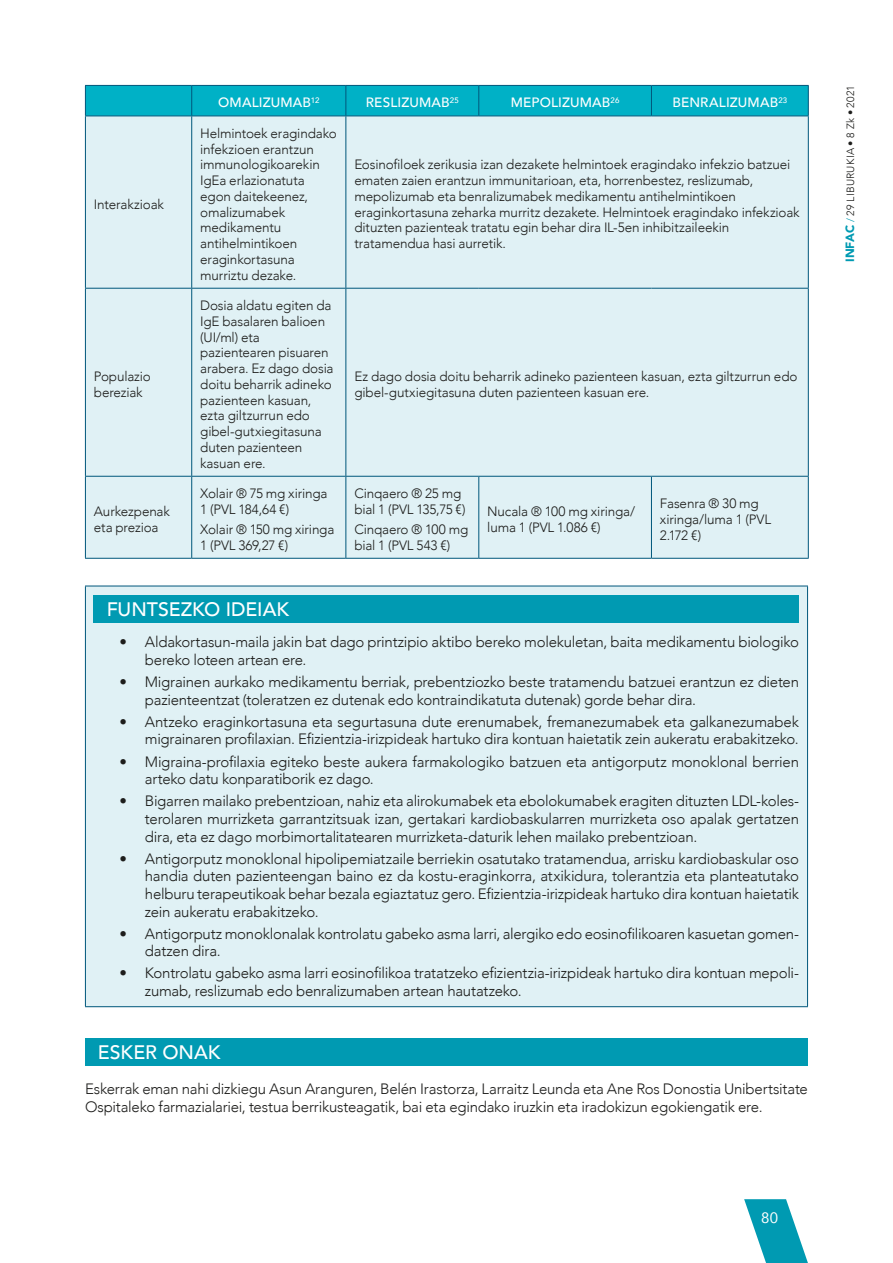
<style>
.page{position:relative;width:893px;height:1263px;background:#fff}
.page>*{position:absolute;margin:0;border:0;box-sizing:border-box;transform-origin:0 0}
.Titulo1{font:500 19.5px "Avenir";color:#fff}
.Texto_general{font:300 15px/17.7px "Avenir";letter-spacing:-.015em;color:#1d1d1b}
.t1{font:15px "Avenir";color:#fff}
.TABLA_texto{font:300 13.5px/15.8px "Avenir";letter-spacing:-.01em;color:#1d1d1b}
.TABLA_cabecera{font:500 13.5px "Avenir";letter-spacing:.015em;color:#fff}
.t2{font:300 10.5px "Avenir";letter-spacing:.02em;color:#1d1d1b}
.s1{font-weight:900;font-size:12px;color:#009ab2}
.s2{color:#009ab2}
</style>
<div class="page">
<div style="left:85px;top:1038px;width:723px;height:27px;background:#009ab2"></div>
<div style="left:86px;top:86px;width:722px;height:30px;background:#00b1c6"></div>
<div style="left:86px;top:117px;width:722px;height:441px;background:#e0f1f5"></div>
<hr style="left:191px;top:86px;width:1px;height:30px;background:#00577b">
<hr style="left:345px;top:86px;width:1px;height:30px;background:#00577b">
<hr style="left:478px;top:86px;width:1px;height:30px;background:#00577b">
<hr style="left:651px;top:86px;width:1px;height:30px;background:#00577b">
<hr style="left:191px;top:116px;width:1px;height:172px;background:#00577b">
<hr style="left:345px;top:116px;width:1px;height:172px;background:#00577b">
<hr style="left:85px;top:288px;width:107px;height:1px;background:#00577b">
<hr style="left:192px;top:288px;width:154px;height:1px;background:#00577b">
<hr style="left:191px;top:289px;width:1px;height:187px;background:#00577b">
<hr style="left:346px;top:288px;width:133px;height:1px;background:#00577b">
<hr style="left:345px;top:289px;width:1px;height:187px;background:#00577b">
<hr style="left:479px;top:288px;width:172px;height:1px;background:#00577b">
<hr style="left:651px;top:288px;width:158px;height:1px;background:#00577b">
<hr style="left:85px;top:476px;width:107px;height:1px;background:#00577b">
<hr style="left:192px;top:476px;width:154px;height:1px;background:#00577b">
<hr style="left:191px;top:477px;width:1px;height:81px;background:#00577b">
<hr style="left:346px;top:476px;width:133px;height:1px;background:#00577b">
<hr style="left:345px;top:477px;width:1px;height:81px;background:#00577b">
<hr style="left:479px;top:476px;width:172px;height:1px;background:#00577b">
<hr style="left:478px;top:477px;width:1px;height:81px;background:#00577b">
<hr style="left:651px;top:476px;width:158px;height:1px;background:#00577b">
<hr style="left:651px;top:477px;width:1px;height:81px;background:#00577b">
<hr style="left:85px;top:116px;width:1px;height:172px;background:#00577b">
<hr style="left:808px;top:116px;width:1px;height:172px;background:#00577b">
<hr style="left:85px;top:289px;width:1px;height:187px;background:#00577b">
<hr style="left:808px;top:289px;width:1px;height:187px;background:#00577b">
<hr style="left:85px;top:477px;width:1px;height:81px;background:#00577b">
<hr style="left:808px;top:477px;width:1px;height:81px;background:#00577b">
<hr style="left:85px;top:558px;width:107px;height:1px;background:#00577b">
<hr style="left:192px;top:558px;width:154px;height:1px;background:#00577b">
<hr style="left:346px;top:558px;width:133px;height:1px;background:#00577b">
<hr style="left:479px;top:558px;width:172px;height:1px;background:#00577b">
<hr style="left:651px;top:558px;width:158px;height:1px;background:#00577b">
<hr style="left:85px;top:85px;width:107px;height:1px;background:#00577b">
<hr style="left:85px;top:86px;width:1px;height:30px;background:#00577b">
<hr style="left:192px;top:85px;width:154px;height:1px;background:#00577b">
<hr style="left:346px;top:85px;width:133px;height:1px;background:#00577b">
<hr style="left:479px;top:85px;width:172px;height:1px;background:#00577b">
<hr style="left:651px;top:85px;width:158px;height:1px;background:#00577b">
<hr style="left:808px;top:86px;width:1px;height:30px;background:#00577b">
<hr style="left:85px;top:116px;width:107px;height:1px;background:#00577b">
<hr style="left:192px;top:116px;width:154px;height:1px;background:#00577b">
<hr style="left:346px;top:116px;width:133px;height:1px;background:#00577b">
<hr style="left:479px;top:116px;width:172px;height:1px;background:#00577b">
<hr style="left:651px;top:116px;width:158px;height:1px;background:#00577b">
<div style="left:85px;top:586px;width:722px;height:421px;background:#e0f1f5"></div>
<hr style="left:85px;top:586px;width:723px;height:1px;background:#00577b">
<hr style="left:85px;top:586px;width:1px;height:420px;background:#00577b">
<hr style="left:807px;top:586px;width:1px;height:420px;background:#00577b">
<hr style="left:85px;top:1006px;width:723px;height:1px;background:#00577b">
<div style="left:94px;top:595px;width:705px;height:28px;background:#009ab2"></div>
<svg style="left:744px;top:1199px;width:64px;height:64px"></svg>
<p class="TABLA_texto" style="left:94px;top:196px;width:72px">Interakzioak</p>
<p class="TABLA_texto" style="left:94px;top:369px;width:58px">Populazio bereziak</p>
<p class="TABLA_texto" style="left:94px;top:504px;width:78px">Aurkezpenak eta prezioa</p>
<p class="TABLA_cabecera" style="left:218px;top:91px;width:103px">OMALIZUMAB<sup>12</sup></p>
<p class="TABLA_cabecera" style="left:366px;top:91px;width:95px">RESLIZUMAB<sup>25</sup></p>
<p class="TABLA_cabecera" style="left:511px;top:91px;width:110px">MEPOLIZUMAB<sup>26</sup></p>
<p class="TABLA_cabecera" style="left:672px;top:91px;width:116px">BENRALIZUMAB<sup>23</sup></p>
<p class="TABLA_texto" style="left:200px;top:125px;width:138px">Helmintoek eragindako infekzioen erantzun immunologikoarekin<br>IgEa erlazionatuta egon daitekeenez, omalizumabek medikamentu antihelmintikoen eraginkortasuna murriztu dezake.</p>
<p class="TABLA_texto" style="left:200px;top:298px;width:135px">Dosia aldatu egiten da<br>IgE basalaren balioen (UI/ml) eta pazientearen pisuaren arabera. Ez dago dosia doitu beharrik adineko pazienteen kasuan, ezta giltzurrun edo gibel-gutxiegitasuna duten pazienteen kasuan ere.</p>
<p class="TABLA_texto" style="left:200px;top:486px;width:129px">Xolair ® 75 mg xiringa<br>1 (PVL 184,64 €)</p>
<p class="TABLA_texto" style="left:200px;top:521px;width:136px">Xolair ® 150 mg xiringa<br>1 (PVL 369,27 €)</p>
<p class="TABLA_texto" style="left:354px;top:157px;width:447px">Eosinofiloek zerikusia izan dezakete helmintoek eragindako infekzio batzuei ematen zaien erantzun immunitarioan, eta, horrenbestez, reslizumab, mepolizumab eta benralizumabek medikamentu antihelmintikoen eraginkortasuna zeharka murritz dezakete. Helmintoek eragindako infekzioak dituzten pazienteak tratatu egin behar dira IL-5en inhibitzaileekin tratamendua hasi aurretik.</p>
<p class="TABLA_texto" style="left:354px;top:369px;width:445px">Ez dago dosia doitu beharrik adineko pazienteen kasuan, ezta giltzurrun edo gibel-gutxiegitasuna duten pazienteen kasuan ere.</p>
<p class="TABLA_texto" style="left:354px;top:486px;width:113px">Cinqaero ® 25 mg bial 1 (PVL 135,75 €)</p>
<p class="TABLA_texto" style="left:354px;top:521px;width:115px">Cinqaero ® 100 mg bial 1 (PVL 543 €)</p>
<p class="TABLA_texto" style="left:487px;top:504px;width:149px">Nucala ® 100 mg xiringa/ luma 1 (PVL 1.086 €)</p>
<p class="TABLA_texto" style="left:660px;top:496px;width:113px">Fasenra ® 30 mg xiringa/luma 1 (PVL<br>2.172 €)</p>
<p class="Titulo1" style="left:107px;top:592px;width:184px">FUNTSEZKO IDEIAK</p>
<p class="Texto_general" style="left:145px;top:633px;width:656px;text-indent:-26px">• Aldakortasun-maila jakin bat dago printzipio aktibo bereko molekuletan, baita medikamentu biologiko bereko loteen artean ere.</p>
<p class="Texto_general" style="left:145px;top:673px;width:656px;text-indent:-26px">• Migrainen aurkako medikamentu berriak, prebentziozko beste tratamendu batzuei erantzun ez dieten pazienteentzat (toleratzen ez dutenak edo kontraindikatuta dutenak) gorde behar dira.</p>
<p class="Texto_general" style="left:119px;top:713px;width:681px;text-align:right">• Antzeko eraginkortasuna eta segurtasuna dute erenumabek, fremanezumabek eta galkanezumabek migrainaren profilaxian. Efizientzia-irizpideak hartuko dira kontuan haietatik zein aukeratu erabakitzeko.</p>
<p class="Texto_general" style="left:145px;top:752px;width:656px;text-indent:-26px">• Migraina-profilaxia egiteko beste aukera farmakologiko batzuen eta antigorputz monoklonal berrien arteko datu konparatiborik ez dago.</p>
<p class="Texto_general" style="left:145px;top:792px;width:656px;text-align:justify;text-indent:-26px">• Bigarren mailako prebentzioan, nahiz eta alirokumabek eta ebolokumabek eragiten dituzten LDL-koles&shy;terolaren murrizketa garrantzitsuak izan, gertakari kardiobaskularren murrizketa oso apalak gertatzen dira, eta ez dago morbimortalitatearen murrizketa-daturik lehen mailako prebentzioan.</p>
<p class="Texto_general" style="left:145px;top:850px;width:656px;text-align:justify;text-indent:-26px">• Antigorputz monoklonal hipolipemiatzaile berriekin osatutako tratamendua, arrisku kardiobaskular oso handia duten pazienteengan baino ez da kostu-eraginkorra, atxikidura, tolerantzia eta planteatutako helburu terapeutikoak behar bezala egiaztatuz gero. Efizientzia-irizpideak hartuko dira kontuan haietatik zein aukeratu erabakitzeko.</p>
<p class="Texto_general" style="left:145px;top:925px;width:656px;text-indent:-26px">• Antigorputz monoklonalak kontrolatu gabeko asma larri, alergiko edo eosinofilikoaren kasuetan gomen&shy;datzen dira.</p>
<p class="Texto_general" style="left:145px;top:964px;width:656px;text-indent:-26px">• Kontrolatu gabeko asma larri eosinofilikoa tratatzeko efizientzia-irizpideak hartuko dira kontuan mepoli&shy;zumab, reslizumab edo benralizumaben artean hautatzeko.</p>
<p class="Titulo1" style="left:98px;top:1035px;width:124px">ESKER ONAK</p>
<p class="Texto_general" style="left:85px;top:1080px;width:724px">Eskerrak eman nahi dizkiegu Asun Aranguren, Belén Irastorza, Larraitz Leunda eta Ane Ros Donostia Unibertsitate<br>Ospitaleko farmazialariei, testua berrikusteagatik, bai eta egindako iruzkin eta iradokizun egokiengatik ere.</p>
<p class="t2" style="left:844px;top:262px;width:179px;rotate:-90deg"><span class="s1">INFAC</span> <span class="s2">/</span> 29 LIBURUKIA • 8 Zk • 2021</p>
<p class="t1" style="left:761px;top:1206px;width:18px">80</p>
</div>
